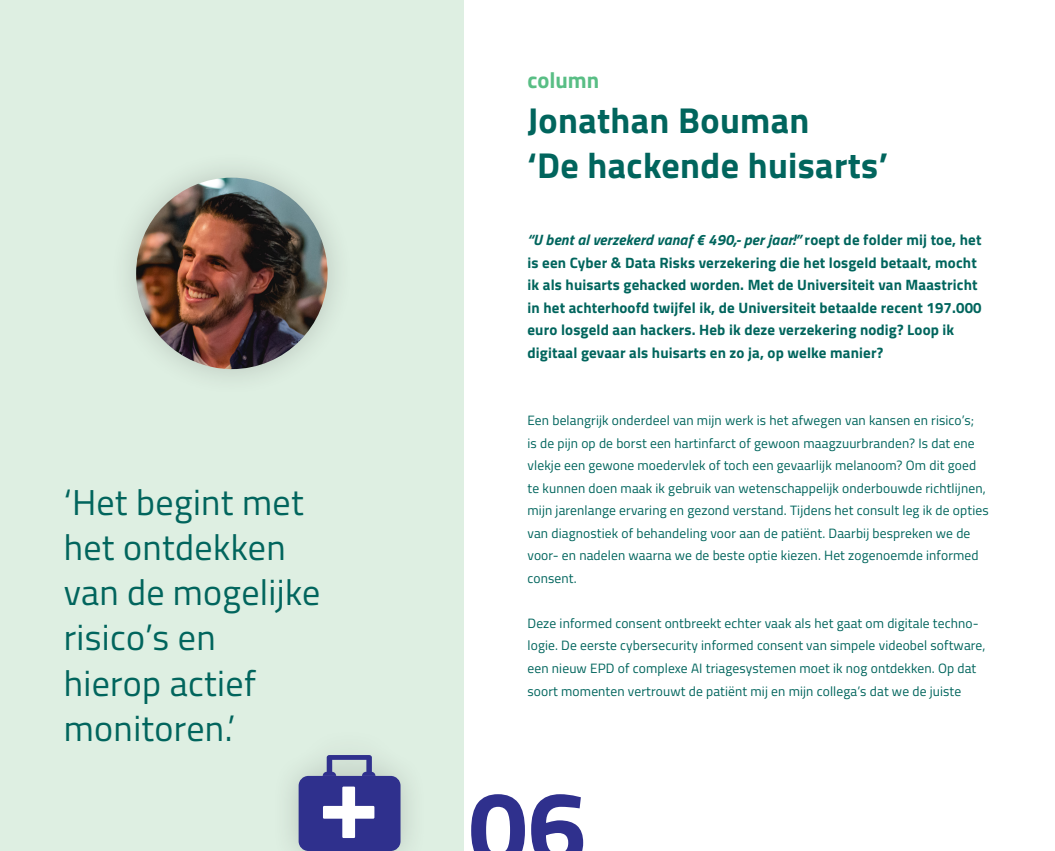
<style>
.page{position:relative;width:1055px;height:851px;background:#fff}
.page>*{position:absolute;margin:0;border:0;box-sizing:border-box;transform-origin:0 0}
.t1{font:700 105px "Titillium Web";color:#2f308d}
.t2{font:36px/45px "Titillium Web";letter-spacing:.01em;color:#01655d}
.t3{font:700 36px/45px "Titillium Web";letter-spacing:.01em;color:#01655d}
.t4{font:700 22.5px "Titillium Web";color:#59be85}
.t5{font:700 15px/22.5px "Titillium Web";letter-spacing:.01em;color:#01655d}
.t6{font:13.5px/22.5px "Titillium Web";letter-spacing:.01em;color:#01655d}
.s1{font-style:italic}
</style>
<div class="page">
<div style="left:0;top:0;width:463px;height:850px;background:#deefe2"></div>
<div style="left:271px;top:727px;width:157px;height:123px;background:#231f20;opacity:.2"></div>
<div style="left:298px;top:775px;width:102px;height:75px;background:#2f308d;border-radius:10px"></div>
<svg style="left:323px;top:755px;width:52px;height:20px"></svg>
<svg style="left:323px;top:786px;width:51px;height:51px"></svg>
<div style="left:109px;top:150px;width:246px;height:246px;background:#231f20;opacity:.2"></div>
<img style="left:136px;top:178px;width:191px;height:191px;border-radius:96px">
<p class="t2" style="left:64px;top:478px;width:258px">‘Het begint met het ontdekken van de mogelijke risico’s en hierop actief monitoren.’</p>
<p class="t4" style="left:527px;top:62px;width:73px">column</p>
<p class="t3" style="left:527px;top:96px;width:362px">Jonathan Bouman<br>‘De hackende huisarts’</p>
<p class="t5" style="left:527px;top:228px;width:455px"><span class="s1">“U bent al verzekerd vanaf € 490,- per jaar!”</span> roept de folder mij toe, het is een Cyber &amp; Data Risks verzekering die het losgeld betaalt, mocht ik als huisarts gehacked worden. Met de Universiteit van Maastricht in het achterhoofd twijfel ik, de Universiteit betaalde recent 197.000 euro losgeld aan hackers. Heb ik deze verzekering nodig? Loop ik digitaal gevaar als huisarts en zo ja, op welke manier?</p>
<p class="t6" style="left:527px;top:408px;width:462px">Een belangrijk onderdeel van mijn werk is het afwegen van kansen en risico’s;<br>is de pijn op de borst een hartinfarct of gewoon maagzuurbranden? Is dat ene vlekje een gewone moedervlek of toch een gevaarlijk melanoom? Om dit goed te kunnen doen maak ik gebruik van wetenschappelijk onderbouwde richtlijnen, mijn jarenlange ervaring en gezond verstand. Tijdens het consult leg ik de opties van diagnostiek of behandeling voor aan de patiënt. Daarbij bespreken we de voor- en nadelen waarna we de beste optie kiezen. Het zogenoemde informed consent.</p>
<p class="t6" style="left:527px;top:611px;width:459px">Deze informed consent ontbreekt echter vaak als het gaat om digitale techno&shy;logie. De eerste cybersecurity informed consent van simpele videobel software, een nieuw EPD of complexe AI triagesystemen moet ik nog ontdekken. Op dat soort momenten vertrouwt de patiënt mij en mijn collega’s dat we de juiste</p>
<h1 class="t1" style="left:468px;top:747px;width:119px">06</h1>
</div>
